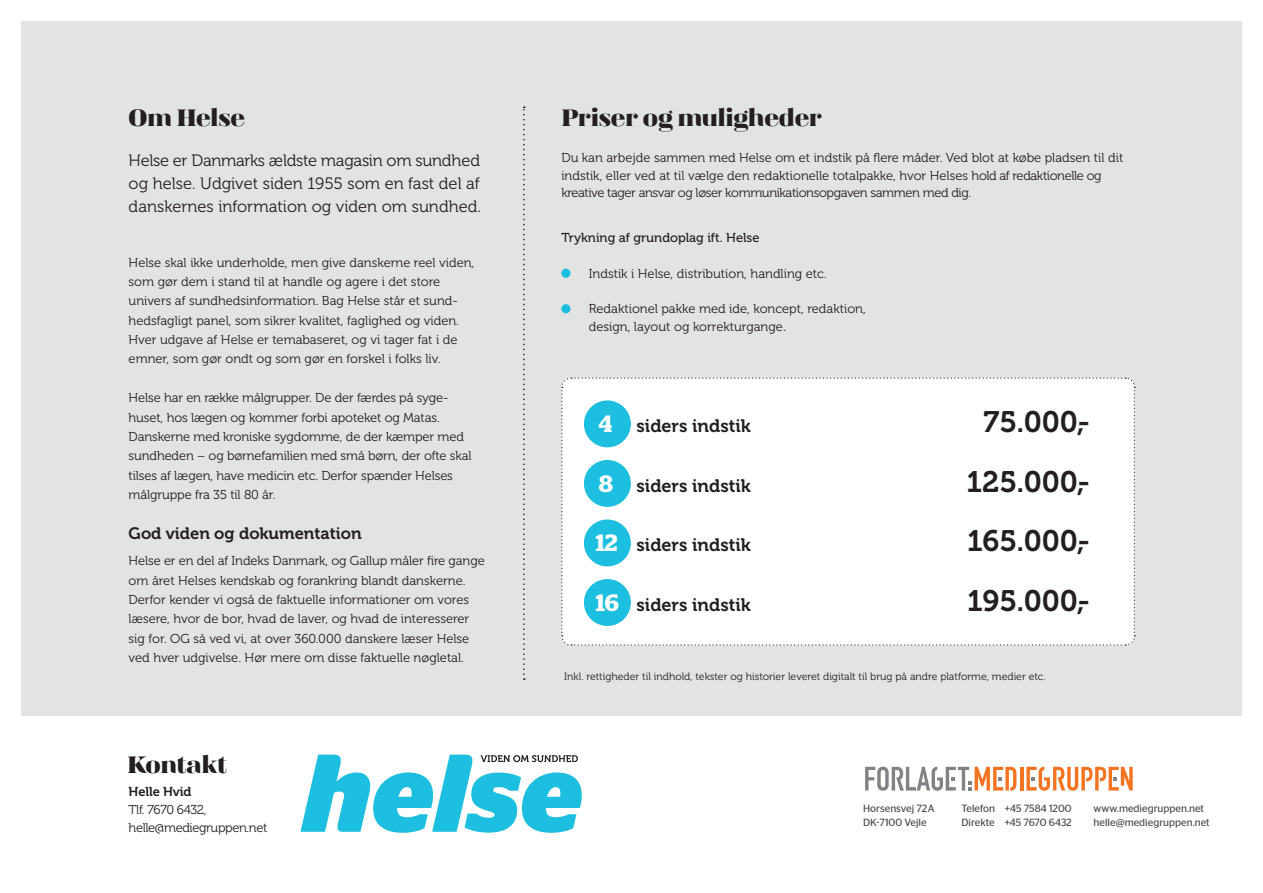
<style>
.page{position:relative;width:1263px;height:893px;background:#fff}
.page>*{position:absolute;margin:0;border:0;box-sizing:border-box;transform-origin:0 0}
.t1{font:29.55px "Museo 700";color:#231f20}
.t2{font:24px "Magnel";color:#231f20}
.t3{font:600 23.55px "Stag";color:#fff}
.t4{font:18px "Museo 700";color:#231f20}
.t5{font:16.5px/22.5px "Museo 300";color:#231f20;text-align:justify}
.t6{font:16.5px "Museo 700";color:#231f20}
.Fakta_tekst{font:12.9px/19.4px "Museo 300";color:#231f20}
.Fakta_tekst-2{font:12.9px "Museo 300";letter-spacing:-.03em;color:#231f20}
.t7{font:12.9px "Museo 500";color:#231f20}
.t8{font:12.9px "Museo 700";letter-spacing:-.01em;color:#231f20}
.t9{font:10.5px "Stag Sans";color:#4b4c4d}
.t10{font:10.5px "Museo 300";color:#231f20}
.s1{font-size:14.55px}
</style>
<div class="page">
<div style="left:21px;top:21px;width:1221px;height:695px;background:#e2e3e3"></div>
<div style="left:561px;top:377px;width:574px;height:269px;background:#fff"></div>
<svg style="left:523px;top:106px;width:2px;height:574px"></svg>
<div style="left:584px;top:400px;width:47px;height:47px;background:#1cbfdf;border-radius:50%"></div>
<div style="left:584px;top:460px;width:47px;height:47px;background:#1cbfdf;border-radius:50%"></div>
<div style="left:584px;top:519px;width:47px;height:47px;background:#1cbfdf;border-radius:50%"></div>
<div style="left:584px;top:579px;width:47px;height:47px;background:#1cbfdf;border-radius:50%"></div>
<hr style="left:1020px;top:767px;width:3px;height:23px;background:#f47321">
<svg style="left:1026px;top:767px;width:107px;height:24px"></svg>
<svg style="left:865px;top:767px;width:151px;height:24px"></svg>
<svg style="left:300px;top:755px;width:282px;height:78px"></svg>
<div style="left:561px;top:269px;width:9px;height:9px;background:#1cbfdf;border-radius:50%"></div>
<div style="left:561px;top:304px;width:9px;height:9px;background:#1cbfdf;border-radius:50%"></div>
<p class="t2" style="left:129px;top:102px;width:118px">Om Helse</p>
<p class="t5" style="left:129px;top:150px;width:354px">Helse er Danmarks ældste magasin om sundhed og helse. Udgivet siden 1955 som en fast del af danskernes information og viden om sundhed.</p>
<p class="Fakta_tekst" style="left:129px;top:253px;width:347px">Helse skal ikke underholde, men give danskerne reel viden, som gør dem i stand til at handle og agere i det store univers af sundhedsinformation. Bag Helse står et sund&shy;hedsfagligt panel, som sikrer kvalitet, faglighed og viden.<br>Hver udgave af Helse er temabaseret, og vi tager fat i de emner, som gør ondt og som gør en forskel i folks liv.</p>
<p class="Fakta_tekst" style="left:129px;top:388px;width:344px">Helse har en række målgrupper. De der færdes på syge&shy;huset, hos lægen og kommer forbi apoteket og Matas.<br>Danskerne med kroniske sygdomme, de der kæmper med sundheden – og børnefamilien med små børn, der ofte skal tilses af lægen, have medicin etc. Derfor spænder Helses målgruppe fra 35 til 80 år.</p>
<p class="t6" style="left:129px;top:525px;width:235px">God viden og dokumentation</p>
<p class="Fakta_tekst" style="left:129px;top:551px;width:358px">Helse er en del af Indeks Danmark, og Gallup måler fire gange om året Helses kendskab og forankring blandt danskerne.<br>Derfor kender vi også de faktuelle informationer om vores læsere, hvor de bor, hvad de laver, og hvad de interesserer sig for. OG så ved vi, at over 360.000 danskere læser Helse ved hver udgivelse. Hør mere om disse faktuelle nøgletal.</p>
<p class="t2" style="left:128px;top:749px;width:101px">Kontakt</p>
<p class="t8" style="left:129px;top:784px;width:64px">Helle Hvid</p>
<p class="Fakta_tekst-2" style="left:129px;top:802px;width:79px">Tlf. 7670 6432,</p>
<p class="Fakta_tekst-2" style="left:129px;top:820px;width:140px">helle@mediegruppen.net</p>
<p class="t2" style="left:561px;top:102px;width:262px">Priser og muligheder</p>
<p class="Fakta_tekst" style="left:561px;top:149px;width:563px;line-height:17.7px">Du kan arbejde sammen med Helse om et indstik på flere måder. Ved blot at købe pladsen til dit indstik, eller ved at til vælge den redaktionelle totalpakke, hvor Helses hold af redaktionelle og</p>
<p class="Fakta_tekst-2" style="left:561px;top:186px;width:411px">kreative tager ansvar og løser kommunikationsopgaven sammen med dig.</p>
<p class="t7" style="left:561px;top:231px;width:200px">Trykning af grundoplag ift. Helse</p>
<p class="Fakta_tekst" style="left:589px;top:264px;width:239px">Indstik i Helse, distribution, handling etc.</p>
<p class="Fakta_tekst" style="left:589px;top:299px;width:278px">Redaktionel pakke med ide, koncept, redaktion,</p>
<p class="Fakta_tekst" style="left:589px;top:317px;width:199px">design, layout og korrekturgange<span class="s1">.</span></p>
<p class="t3" style="left:599px;top:410px;width:15px">4</p>
<p class="t4" style="left:636px;top:416px;width:116px">siders indstik</p>
<p class="t1" style="left:983px;top:406px;width:108px">75.000,-</p>
<p class="t3" style="left:599px;top:469px;width:16px">8</p>
<p class="t4" style="left:636px;top:475px;width:116px">siders indstik</p>
<p class="t1" style="left:966px;top:465px;width:125px">125.000,-</p>
<p class="t3" style="left:596px;top:529px;width:24px">12</p>
<p class="t4" style="left:636px;top:535px;width:116px">siders indstik</p>
<p class="t1" style="left:967px;top:525px;width:125px">165.000,-</p>
<p class="t3" style="left:596px;top:588px;width:25px">16</p>
<p class="t4" style="left:636px;top:594px;width:116px">siders indstik</p>
<p class="t1" style="left:967px;top:584px;width:125px">195.000,-</p>
<p class="t10" style="left:564px;top:670px;width:483px">Inkl. rettigheder til indhold, tekster og historier leveret digitalt til brug på andre platforme, medier etc.</p>
<p class="t9" style="left:863px;top:803px;width:73px">Horsensvej 72A</p>
<p class="t9" style="left:863px;top:816px;width:65px">DK-7100 Vejle</p>
<p class="t9" style="left:961px;top:803px;width:112px">Telefon +45 7584 1200</p>
<p class="t9" style="left:961px;top:816px;width:112px">Direkte +45 7670 6432</p>
<p class="t9" style="left:1093px;top:803px;width:112px">www.mediegruppen.net</p>
<p class="t9" style="left:1093px;top:816px;width:118px">helle@mediegruppen.net</p>
</div>
